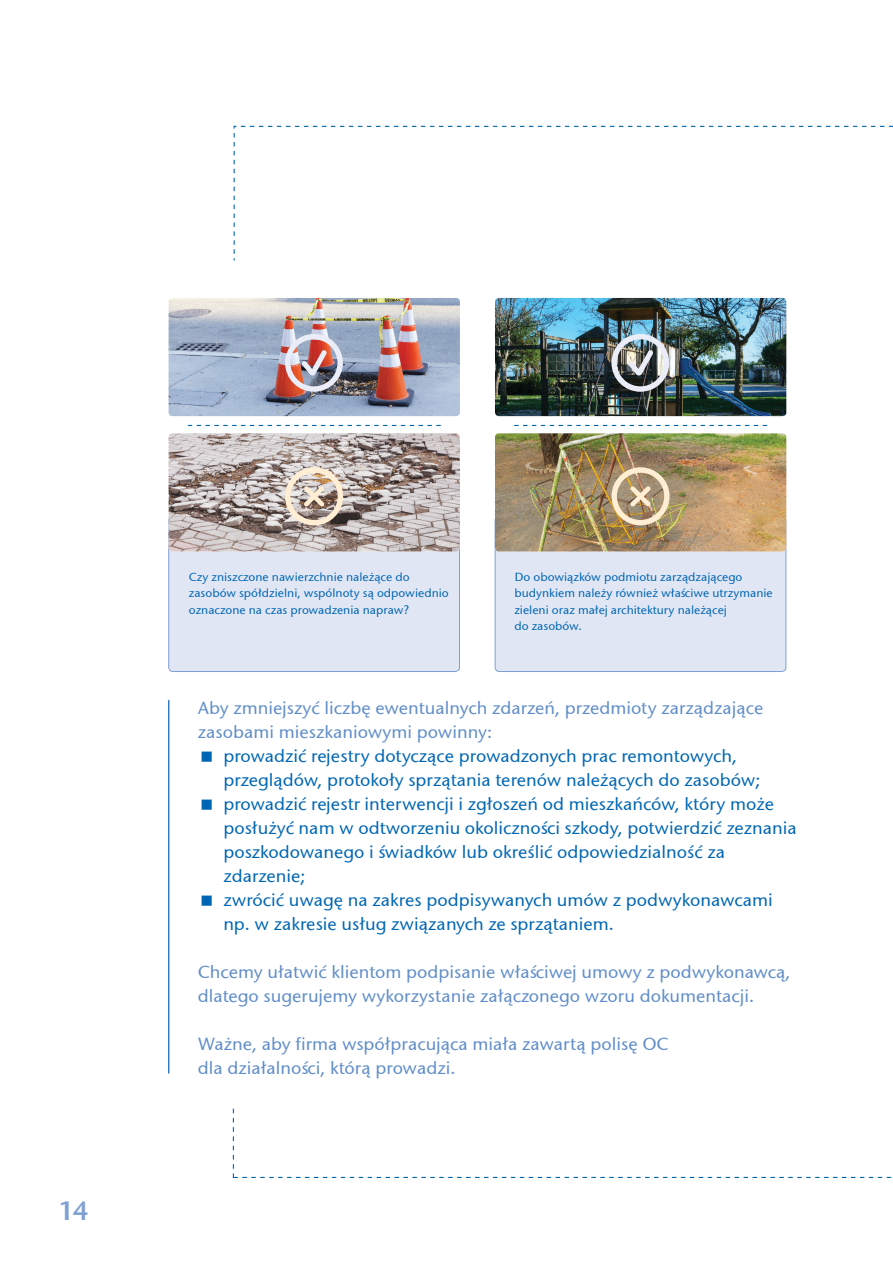
<style>
.page{position:relative;width:893px;height:1263px;background:#fff}
.page>*{position:absolute;margin:0;border:0;box-sizing:border-box;transform-origin:0 0}
.t1{font:27px "Stone San Itc TEE Semi";color:#80a0d3}
.t2{font:500 18px/24px "Stone San Itc TEE";color:#0066b3}
.t3{font:500 18px/24px "Stone San Itc TEE";color:#608dc9}
.t4{font:500 12px/16.5px "Stone San Itc TEE";color:#0066b3}
</style>
<div class="page">
<div style="left:169px;top:516px;width:290px;height:155px;background:#e1e6f4;border-radius:4px"></div>
<div style="left:168px;top:516px;width:292px;height:156px;border:1px solid #80a0d3;border-radius:4px"></div>
<div style="left:495px;top:516px;width:291px;height:155px;background:#e1e6f4;border-radius:4px"></div>
<div style="left:495px;top:516px;width:291px;height:156px;border:1px solid #80a0d3;border-radius:4px"></div>
<svg style="left:233px;top:125px;width:660px;height:136px"></svg>
<hr style="left:168px;top:700px;width:1px;height:373px;background:#337abe">
<img style="left:495px;top:433px;width:291px;height:118px">
<img style="left:169px;top:433px;width:291px;height:118px">
<img style="left:495px;top:298px;width:291px;height:118px">
<img style="left:169px;top:298px;width:291px;height:118px">
<svg style="left:514px;top:425px;width:253px;height:1px"></svg>
<svg style="left:188px;top:425px;width:253px;height:1px"></svg>
<img style="left:611px;top:334px;width:58px;height:58px">
<img style="left:285px;top:334px;width:58px;height:58px">
<img style="left:611px;top:467px;width:59px;height:58px">
<svg style="left:285px;top:467px;width:58px;height:58px;background:#c5b6aa"></svg>
<svg style="left:233px;top:1109px;width:659px;height:69px"></svg>
<h1 class="t1" style="left:58px;top:1194px;width:32px">14</h1>
<p class="t4" style="left:189px;top:569px;width:261px">Czy zniszczone nawierzchnie należące do zasobów spółdzielni, wspólnoty są odpowiednio oznaczone na czas prowadzenia napraw?</p>
<p class="t4" style="left:514px;top:569px;width:260px">Do obowiązków podmiotu zarządzającego budynkiem należy również właściwe utrzymanie zieleni oraz małej architektury należącej<br>do zasobów.</p>
<p class="t3" style="left:198px;top:696px;width:567px">Aby zmniejszyć liczbę ewentualnych zdarzeń, przedmioty zarządzające zasobami mieszkaniowymi powinny:</p>
<p class="t2" style="left:223px;top:744px;width:575px">prowadzić rejestry dotyczące prowadzonych prac remontowych, przeglądów, protokoły sprzątania terenów należących do zasobów; prowadzić rejestr interwencji i zgłoszeń od mieszkańców, który może posłużyć nam w odtworzeniu okoliczności szkody, potwierdzić zeznania poszkodowanego i świadków lub określić odpowiedzialność za zdarzenie;<br>zwrócić uwagę na zakres podpisywanych umów z podwykonawcami np. w zakresie usług związanych ze sprzątaniem.</p>
<p class="t3" style="left:198px;top:960px;width:594px">Chcemy ułatwić klientom podpisanie właściwej umowy z podwykonawcą, dlatego sugerujemy wykorzystanie załączonego wzoru dokumentacji.</p>
<p class="t3" style="left:198px;top:1032px;width:472px">Ważne, aby firma współpracująca miała zawartą polisę OC dla działalności, którą prowadzi.</p>
</div>
